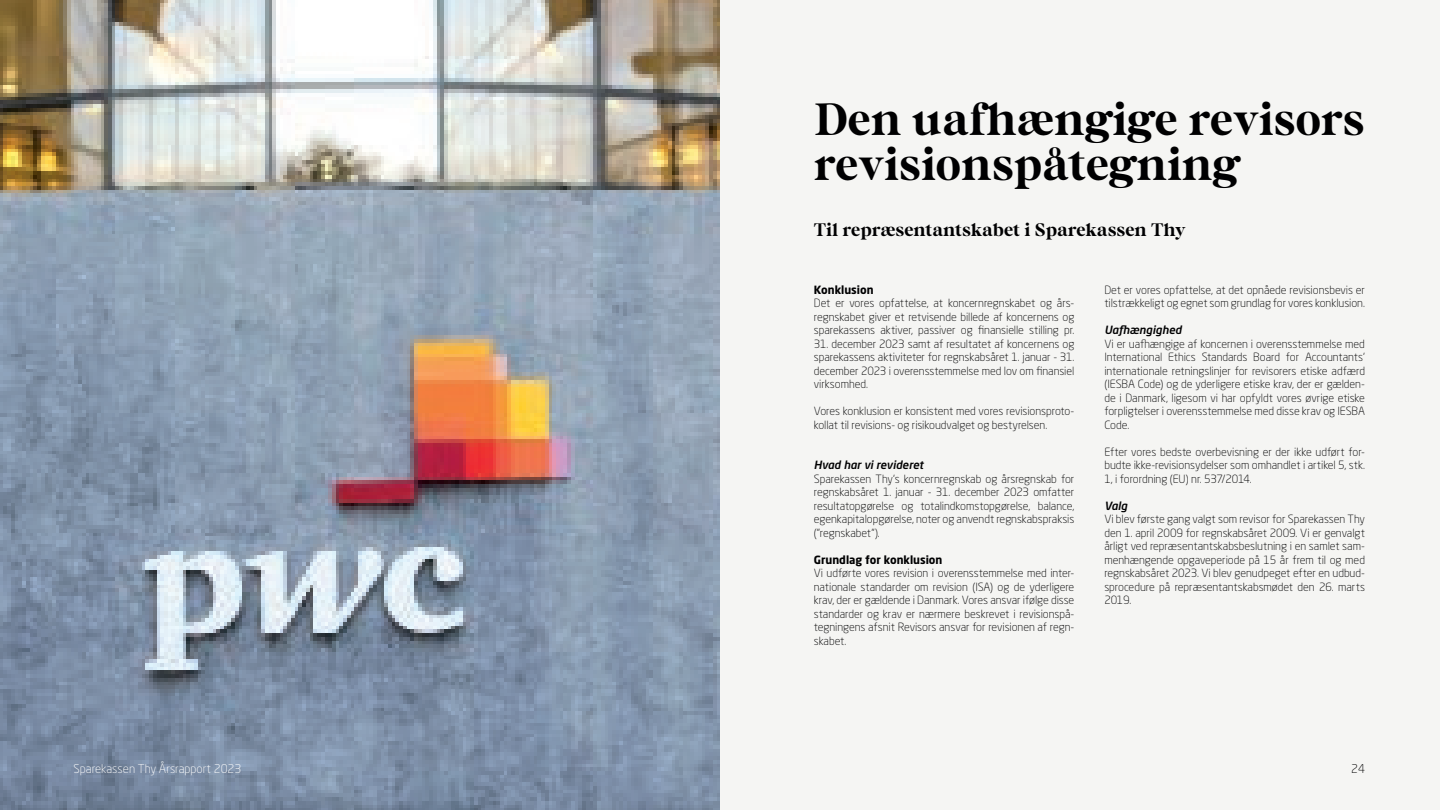
<style>
.page{position:relative;width:1440px;height:810px;background:#f5f5f3}
.page>*{position:absolute;margin:0;border:0;box-sizing:border-box;transform-origin:0 0}
.t1{font:700 45px/45px "Bastia";color:#000001}
.t2{font:700 18px "Bastia";color:#000001}
.t3{font:300 12px "Neo Sans Std";color:#fff}
.t4{font:300 12px "Neo Sans Std";color:#000001}
.t5{font:300 11.25px/13.5px "Neo Sans Std";letter-spacing:-.005em;color:#000001;text-align:justify}
.t6{font:italic 500 11.25px "Neo Sans Std";color:#000001}
.t7{font:700 11.25px "Neo Sans Std";color:#000001}
</style>
<div class="page">
<img style="left:0;top:0;width:720px;height:810px">
<h1 class="t1" style="left:814px;top:99px;width:552px">Den uafhængige revisors revisionspåtegning</h1>
<h2 class="t2" style="left:814px;top:218px;width:373px">Til repræsentantskabet i Sparekassen Thy</h2>
<p class="t7" style="left:814px;top:282px;width:61px">Konklusion</p>
<p class="t5" style="left:814px;top:296px;width:262px">Det er vores opfattelse, at koncernregnskabet og års&shy;regnskabet giver et retvisende billede af koncernens og sparekassens aktiver, passiver og finansielle stilling pr.</p>
<p class="t5" style="left:814px;top:337px;width:262px;text-align:left">31. december 2023 samt af resultatet af koncernens og sparekassens aktiviteter for regnskabsåret 1. januar - 31. december 2023 i overensstemmelse med lov om finansiel virksomhed.</p>
<p class="t5" style="left:814px;top:404px;width:262px">Vores konklusion er konsistent med vores revisionsproto&shy;kollat til revisions- og risikoudvalget og bestyrelsen.</p>
<p class="t6" style="left:814px;top:458px;width:111px">Hvad har vi revideret</p>
<p class="t5" style="left:814px;top:472px;width:262px">Sparekassen Thy’s koncernregnskab og årsregnskab for regnskabsåret 1. januar - 31. december 2023 omfatter resultatopgørelse og totalindkomstopgørelse, balance, egenkapitalopgørelse, noter og anvendt regnskabspraksis (”regnskabet”).</p>
<p class="t7" style="left:814px;top:552px;width:130px">Grundlag for konklusion</p>
<p class="t5" style="left:814px;top:566px;width:262px">Vi udførte vores revision i overensstemmelse med inter&shy;nationale standarder om revision (ISA) og de yderligere krav, der er gældende i Danmark. Vores ansvar ifølge disse standarder og krav er nærmere beskrevet i revisionspå&shy;tegningens afsnit Revisors ansvar for revisionen af regn&shy;skabet.</p>
<p class="t5" style="left:1104px;top:283px;width:262px">Det er vores opfattelse, at det opnåede revisionsbevis er tilstrækkeligt og egnet som grundlag for vores konklusion.</p>
<p class="t6" style="left:1104px;top:323px;width:79px">Uafhængighed</p>
<p class="t5" style="left:1104px;top:337px;width:262px">Vi er uafhængige af koncernen i overensstemmelse med International Ethics Standards Board for Accountants’ internationale retningslinjer for revisorers etiske adfærd (IESBA Code) og de yderligere etiske krav, der er gælden&shy;de i Danmark, ligesom vi har opfyldt vores øvrige etiske forpligtelser i overensstemmelse med disse krav og IESBA Code.</p>
<p class="t5" style="left:1104px;top:445px;width:262px;text-align:left">Efter vores bedste overbevisning er der ikke udført for&shy;budte ikke-revisionsydelser som omhandlet i artikel 5, stk.<br>1, i forordning (EU) nr. 537/2014.</p>
<p class="t6" style="left:1104px;top:498px;width:24px">Valg</p>
<p class="t5" style="left:1104px;top:512px;width:262px">Vi blev første gang valgt som revisor for Sparekassen Thy den 1. april 2009 for regnskabsåret 2009. Vi er genvalgt årligt ved repræsentantskabsbeslutning i en samlet sam&shy;menhængende opgaveperiode på 15 år frem til og med regnskabsåret 2023. Vi blev genudpeget efter en udbud&shy;sprocedure på repræsentantskabsmødet den 26. marts 2019.</p>
<p class="t3" style="left:74px;top:761px;width:170px">Sparekassen Thy Årsrapport 2023</p>
<p class="t4" style="left:1351px;top:761px;width:15px">24</p>
</div>
